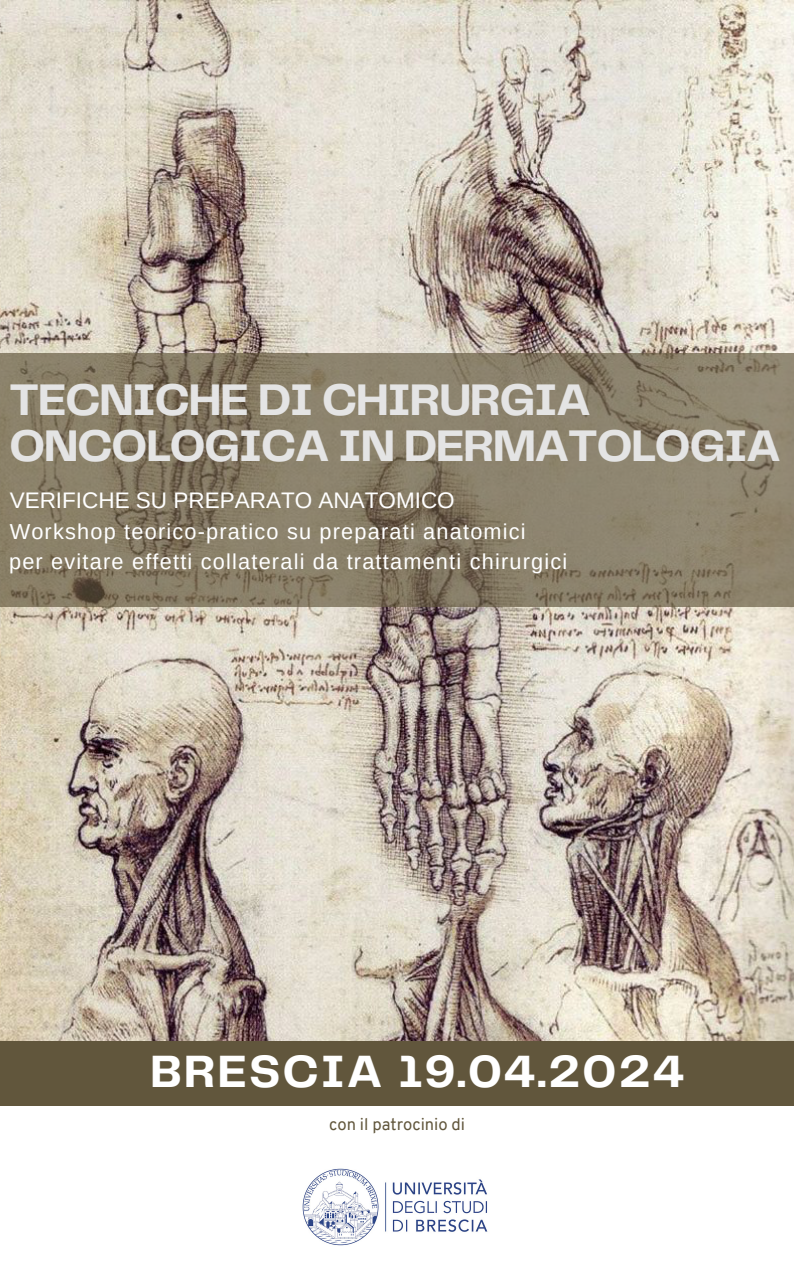
<style>
.page{position:relative;width:794px;height:1266px;background:#fff}
.page>*{position:absolute;margin:0;border:0;box-sizing:border-box;transform-origin:0 0}
.t1{font:700 46.95px "Telegraf";letter-spacing:.04em;color:#fff}
.t2{font:700 45.97px/45.9px "Telegraf";letter-spacing:-.035em;color:#e4e4e4}
.t3{font:22.5px "Arimo";color:#fff}
.t4{font:21.67px "Arimo";letter-spacing:.055em;color:#fff}
.t5{font:16.58px "Overpass";color:#61563c}
</style>
<div class="page">
<img style="left:0;top:0;width:793px;height:1041px">
<div style="left:0;top:1041px;width:793px;height:67px;background:#61563c"></div>
<div style="left:0;top:1106px;width:793px;height:160px;background:#fff"></div>
<img style="left:302px;top:1168px;width:186px;height:78px">
<svg style="left:0;top:353px;width:793px;height:254px;background:#867c66"></svg>
<h3 class="t2" style="left:9px;top:379px;width:773px">TECNICHE DI CHIRURGIA<br>ONCOLOGICA IN DERMATOLOGIA</h3>
<h1 class="t3" style="left:10px;top:487px;width:446px">VERIFICHE SU PREPARATO ANATOMICO</h1>
<p class="t4" style="left:10px;top:519px;width:517px">Workshop teorico-pratico su preparati anatomici</p>
<p class="t4" style="left:9px;top:549px;width:559px">per evitare effetti collaterali da trattamenti chirurgici</p>
<h2 class="t1" style="left:150px;top:1051px;width:535px">BRESCIA 19.04.2024</h2>
<h3 class="t5" style="left:329px;top:1117px;width:137px">con il patrocinio di</h3>
</div>
